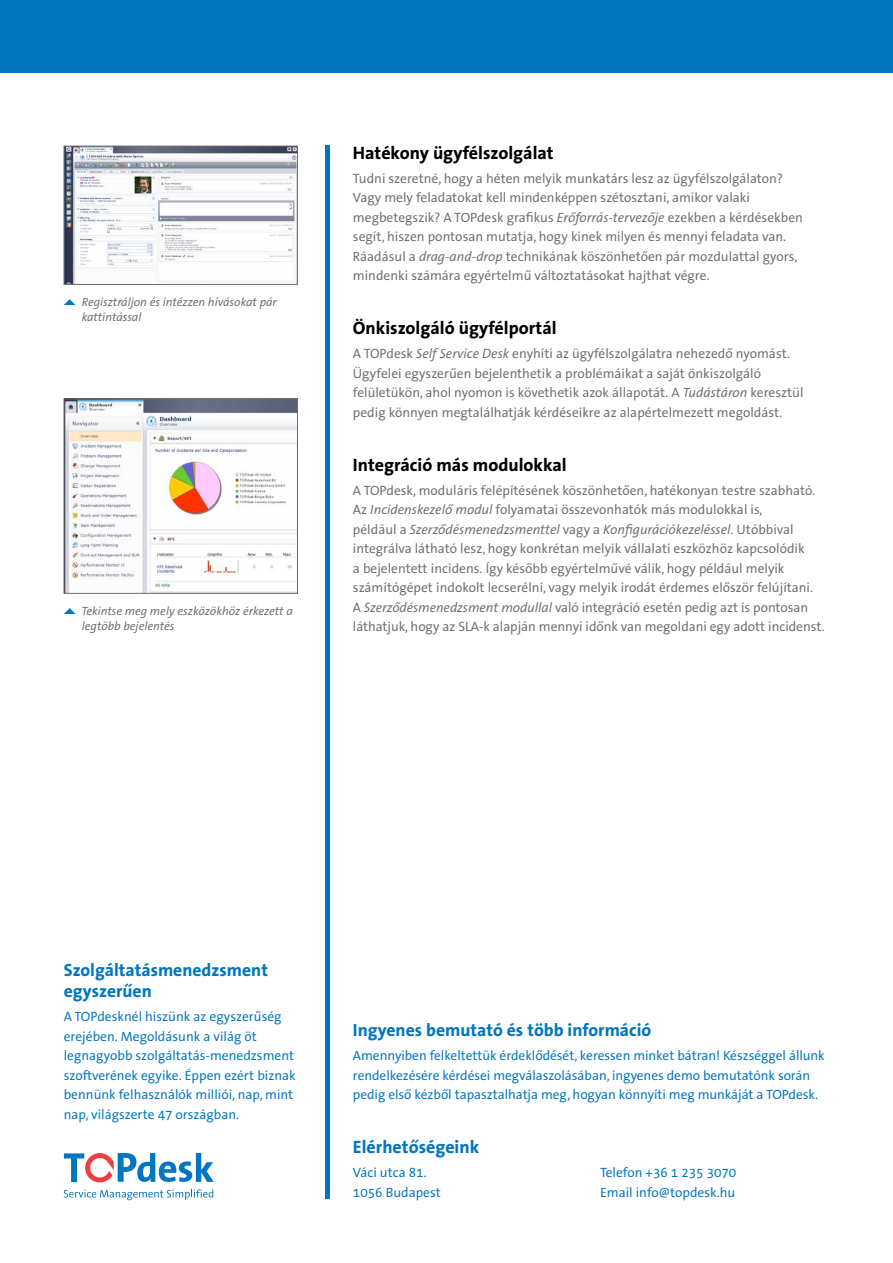
<style>
.page{position:relative;width:893px;height:1263px;background:#fff}
.page>*{position:absolute;margin:0;border:0;box-sizing:border-box;transform-origin:0 0}
.t1{font:700 18px "The Sans Office";color:#000}
.t2{font:700 18px "The Sans Office";color:#0076c0}
.t3{font:700 17.7px/21px "The Sans Office";color:#0076c0}
.t4{font:13.5px/19.5px "The Sans Office";color:#6d6e71}
.t5{font:13.5px/19.5px "The Sans Office";letter-spacing:-.005em;color:#0076c0}
.t6{font:italic 12px/14.4px "The Sans Office";color:#6d6e71}
.s1{font-style:italic}
</style>
<div class="page">
<div style="left:0;top:0;width:893px;height:72px;background:#0076c0"></div>
<svg style="left:64px;top:1153px;width:150px;height:29px"></svg>
<svg style="left:64px;top:1189px;width:149px;height:11px"></svg>
<div style="left:325px;top:146px;width:5px;height:1053px;background:#0076c0"></div>
<img style="left:66px;top:401px;width:230px;height:191px">
<div style="left:64px;top:399px;width:234px;height:195px;border:1px solid #6d6e71"></div>
<svg style="left:64px;top:608px;width:11px;height:6px"></svg>
<img style="left:66px;top:148px;width:230px;height:135px">
<div style="left:64px;top:146px;width:234px;height:139px;border:1px solid #6d6e71"></div>
<svg style="left:64px;top:299px;width:11px;height:6px"></svg>
<p class="t6" style="left:82px;top:295px;width:196px">Regisztráljon és intézzen hívásokat pár kattintással</p>
<p class="t6" style="left:81px;top:604px;width:213px">Tekintse meg mely eszközökhöz érkezett a legtöbb bejelentés</p>
<h1 class="t1" style="left:353px;top:141px;width:202px">Hatékony ügyfélszolgálat</h1>
<p class="t4" style="left:353px;top:168px;width:452px">Tudni szeretné, hogy a héten melyik munkatárs lesz az ügyfélszolgálaton?<br>Vagy mely feladatokat kell mindenképpen szétosztani, amikor valaki megbetegszik? A TOPdesk grafikus <span class="s1">Erőforrás-tervezője</span> ezekben a kérdésekben segít, hiszen pontosan mutatja, hogy kinek milyen és mennyi feladata van.<br>Ráadásul a <span class="s1">drag-and-drop</span> technikának köszönhetően pár mozdulattal gyors, mindenki számára egyértelmű változtatásokat hajthat végre.</p>
<h1 class="t1" style="left:353px;top:316px;width:205px">Önkiszolgáló ügyfélportál</h1>
<p class="t4" style="left:353px;top:343px;width:452px">A TOPdesk <span class="s1">Self Service Desk</span> enyhíti az ügyfélszolgálatra nehezedő nyomást.<br>Ügyfelei egyszerűen bejelenthetik a problémáikat a saját önkiszolgáló felületükön, ahol nyomon is követhetik azok állapotát. A <span class="s1">Tudástáron</span> keresztül pedig könnyen megtalálhatják kérdéseikre az alapértelmezett megoldást.</p>
<h1 class="t1" style="left:353px;top:453px;width:215px">Integráció más modulokkal</h1>
<p class="t4" style="left:353px;top:480px;width:473px">A TOPdesk, moduláris felépítésének köszönhetően, hatékonyan testre szabható.<br>Az <span class="s1">Incidenskezelő modul</span> folyamatai összevonhatók más modulokkal is,<br>például a <span class="s1">Szerződésmenedzsmenttel</span> vagy a <span class="s1">Konfigurációkezeléssel</span>. Utóbbival integrálva látható lesz, hogy konkrétan melyik vállalati eszközhöz kapcsolódik<br>a bejelentett incidens. Így később egyértelművé válik, hogy például melyik számítógépet indokolt lecserélni, vagy melyik irodát érdemes először felújítani.<br>A <span class="s1">Szerződésmenedzsment modullal</span> való integráció esetén pedig azt is pontosan láthatjuk, hogy az SLA-k alapján mennyi időnk van megoldani egy adott incidenst.</p>
<h2 class="t3" style="left:64px;top:959px;width:206px">Szolgáltatásmenedzsment egyszerűen</h2>
<p class="t5" style="left:64px;top:1006px;width:234px">A TOPdesknél hiszünk az egyszerűség erejében. Megoldásunk a világ öt legnagyobb szolgáltatás-menedzsment szoftverének egyike. Éppen ezért bíznak bennünk felhasználók milliói, nap, mint nap, világszerte 47 országban.</p>
<h2 class="t3" style="left:353px;top:1019px;width:300px">Ingyenes bemutató és több információ</h2>
<p class="t5" style="left:353px;top:1045px;width:473px">Amennyiben felkeltettük érdeklődését, keressen minket bátran! Készséggel állunk rendelkezésére kérdései megválaszolásában, ingyenes demo bemutatónk során pedig első kézből tapasztalhatja meg, hogyan könnyíti meg munkáját a TOPdesk.</p>
<h1 class="t2" style="left:353px;top:1135px;width:128px">Elérhetőségeink</h1>
<p class="t5" style="left:353px;top:1162px;width:89px">Váci utca 81.<br>1056 Budapest</p>
<p class="t5" style="left:600px;top:1162px;width:138px">Telefon +36 1 235 3070<br>Email info@topdesk.hu</p>
</div>
